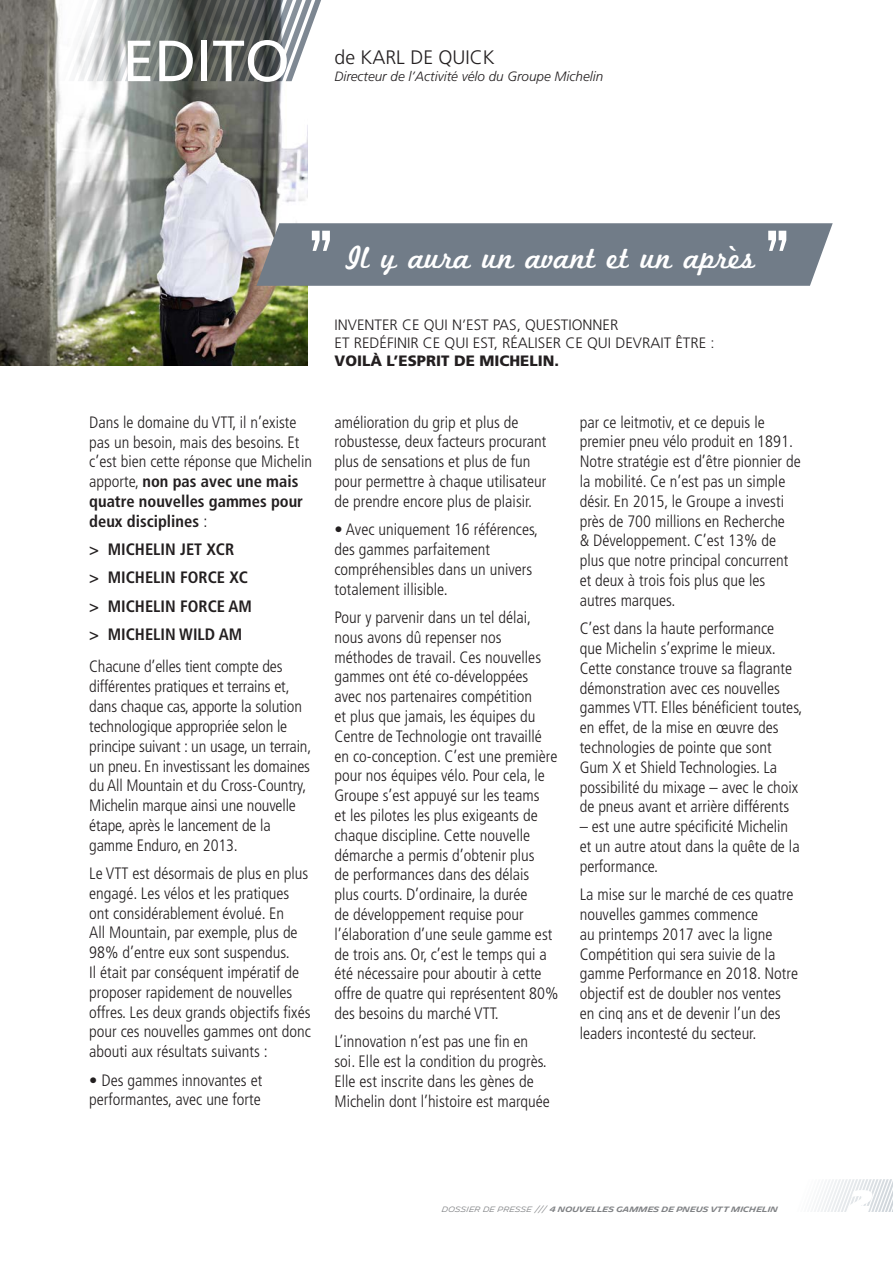
<style>
.page{position:relative;width:893px;height:1263px;background:#fff}
.page>*{position:absolute;margin:0;border:0;box-sizing:border-box;transform-origin:0 0}
.t1{font:58.05px "Frutiger";color:#fff}
.t2{font:31.95px "Marketing Script";color:#fff}
.t3{font:900 29.7px "Michelin";color:#fff}
.t4{font:300 19.5px "Frutiger";color:#231f20}
.t5{font:300 condensed 16.5px/19.8px "Frutiger";color:#231f20}
.t6{font:700 condensed 16.5px/28.3px "Frutiger";color:#231f20}
.t7{font:300 15px/18px "Frutiger";color:#231f20}
.t8{font:900 15px "Frutiger";color:#231f20}
.t9{font:italic 300 13.5px "Frutiger";color:#231f20}
.t10{font:600 7.5px "Michelin";letter-spacing:-.01em;color:#808285}
.s1{font-weight:700}
.s2{font-weight:300}
</style>
<div class="page">
<img style="left:0;top:0;width:308px;height:366px">
<svg style="left:11px;top:0;width:310px;height:81px"></svg>
<svg style="left:814px;top:1179px;width:79px;height:33px"></svg>
<svg style="left:256px;top:223px;width:577px;height:63px;background:#78828d"></svg>
<h1 class="t1" style="left:122px;top:27px;width:169px">EDITO</h1>
<p class="t4" style="left:334px;top:46px;width:162px">de KARL DE QUICK</p>
<p class="t9" style="left:334px;top:69px;width:270px">Directeur de l’Activité vélo du Groupe Michelin</p>
<p class="t5" style="left:89px;top:412px;width:224px">Dans le domaine du VTT, il n’existe pas un besoin, mais des besoins. Et c’est bien cette réponse que Michelin apporte, <span class="s1">non pas avec une mais quatre nouvelles gammes pour deux disciplines</span> :</p>
<p class="t6" style="left:89px;top:535px;width:164px">&gt; MICHELIN JET XCR<br>&gt; MICHELIN FORCE XC &gt; MICHELIN FORCE AM &gt; MICHELIN WILD AM</p>
<p class="t5" style="left:89px;top:657px;width:224px">Chacune d’elles tient compte des différentes pratiques et terrains et, dans chaque cas, apporte la solution technologique appropriée selon le principe suivant : un usage, un terrain, un pneu. En investissant les domaines du All Mountain et du Cross-Country, Michelin marque ainsi une nouvelle étape, après le lancement de la gamme Enduro, en 2013.</p>
<p class="t5" style="left:89px;top:864px;width:223px">Le VTT est désormais de plus en plus engagé. Les vélos et les pratiques ont considérablement évolué. En<br>All Mountain, par exemple, plus de 98% d’entre eux sont suspendus.<br>Il était par conséquent impératif de proposer rapidement de nouvelles offres. Les deux grands objectifs fixés pour ces nouvelles gammes ont donc abouti aux résultats suivants :</p>
<p class="t5" style="left:89px;top:1070px;width:174px">• Des gammes innovantes et performantes, avec une forte</p>
<h2 class="t2" style="left:347px;top:239px;width:410px">Il y aura un avant et un après</h2>
<p class="t7" style="left:334px;top:316px;width:382px">INVENTER CE QUI N’EST PAS, QUESTIONNER<br>ET REDÉFINIR CE QUI EST, RÉALISER CE QUI DEVRAIT ÊTRE :</p>
<p class="t8" style="left:334px;top:351px;width:226px">VOILÀ L’ESPRIT DE MICHELIN.</p>
<p class="t5" style="left:334px;top:412px;width:213px">amélioration du grip et plus de robustesse, deux facteurs procurant plus de sensations et plus de fun pour permettre à chaque utilisateur de prendre encore plus de plaisir.</p>
<p class="t5" style="left:334px;top:520px;width:205px">• Avec uniquement 16 références, des gammes parfaitement compréhensibles dans un univers totalement illisible.</p>
<p class="t5" style="left:334px;top:607px;width:225px">Pour y parvenir dans un tel délai, nous avons dû repenser nos méthodes de travail. Ces nouvelles gammes ont été co-développées avec nos partenaires compétition<br>et plus que jamais, les équipes du Centre de Technologie ont travaillé en co-conception. C’est une première pour nos équipes vélo. Pour cela, le Groupe s’est appuyé sur les teams<br>et les pilotes les plus exigeants de chaque discipline. Cette nouvelle démarche a permis d’obtenir plus<br>de performances dans des délais<br>plus courts. D’ordinaire, la durée<br>de développement requise pour l’élaboration d’une seule gamme est de trois ans. Or, c’est le temps qui a été nécessaire pour aboutir à cette offre de quatre qui représentent 80% des besoins du marché VTT.</p>
<p class="t5" style="left:334px;top:1032px;width:217px">L’innovation n’est pas une fin en soi. Elle est la condition du progrès.<br>Elle est inscrite dans les gènes de Michelin dont l’histoire est marquée</p>
<p class="t5" style="left:580px;top:412px;width:222px">par ce leitmotiv, et ce depuis le premier pneu vélo produit en 1891.<br>Notre stratégie est d’être pionnier de la mobilité. Ce n’est pas un simple désir. En 2015, le Groupe a investi près de 700 millions en Recherche<br>&amp; Développement. C’est 13% de plus que notre principal concurrent et deux à trois fois plus que les autres marques.</p>
<p class="t5" style="left:580px;top:619px;width:224px">C’est dans la haute performance<br>que Michelin s’exprime le mieux.<br>Cette constance trouve sa flagrante démonstration avec ces nouvelles gammes VTT. Elles bénéficient toutes, en effet, de la mise en œuvre des technologies de pointe que sont Gum X et Shield Technologies. La possibilité du mixage – avec le choix de pneus avant et arrière différents</p>
<p class="t5" style="left:580px;top:817px;width:221px">– est une autre spécificité Michelin et un autre atout dans la quête de la performance.</p>
<p class="t5" style="left:580px;top:885px;width:220px">La mise sur le marché de ces quatre nouvelles gammes commence<br>au printemps 2017 avec la ligne<br>Compétition qui sera suivie de la gamme Performance en 2018. Notre objectif est de doubler nos ventes en cinq ans et de devenir l’un des leaders incontesté du secteur.</p>
<p class="t10" style="left:442px;top:1205px;width:338px"><span class="s2">DOSSIER DE PRESSE ///</span> 4 NOUVELLES GAMMES DE PNEUS VTT MICHELIN</p>
<h3 class="t3" style="left:849px;top:1184px;width:24px">2</h3>
</div>
